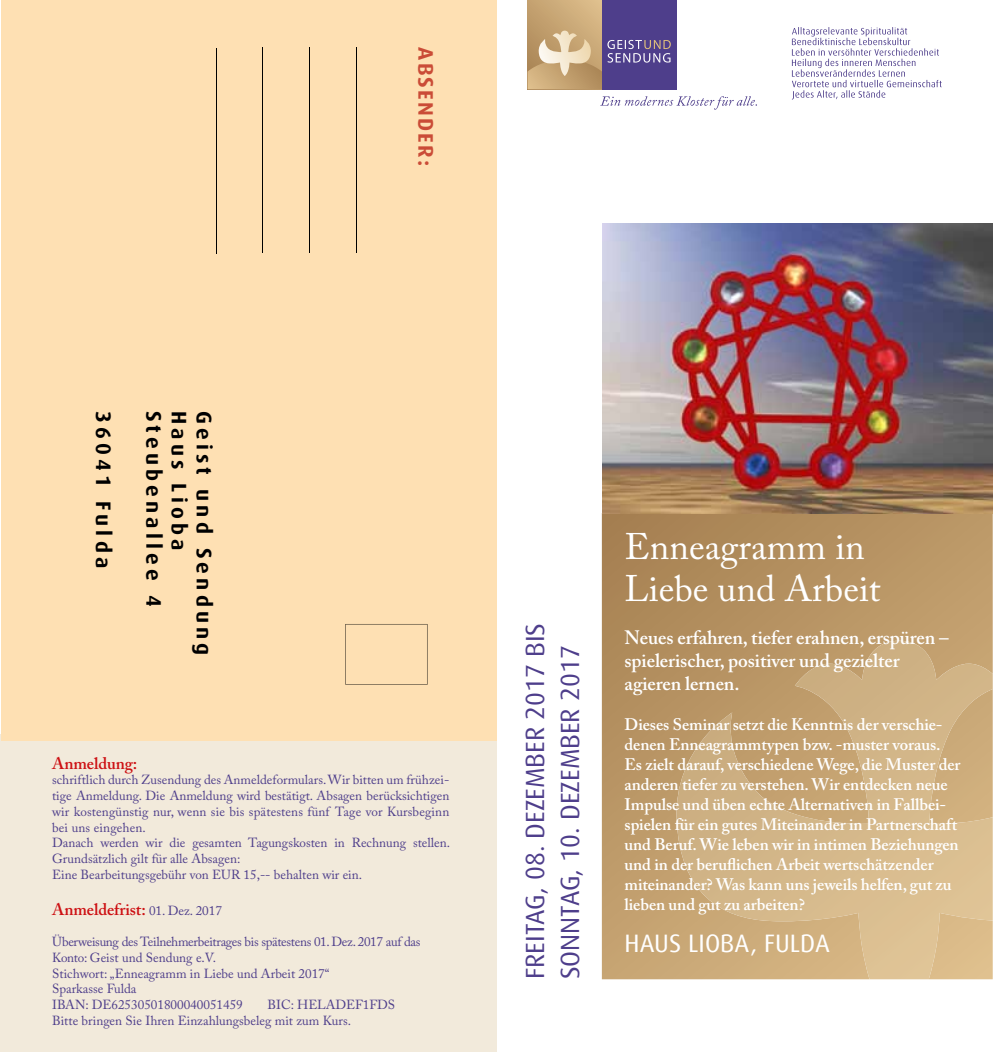
<style>
.page{position:relative;width:993px;height:1052px;background:#fff}
.page>*{position:absolute;margin:0;border:0;box-sizing:border-box;transform-origin:0 0}
.t1{font:36.75px/42px "Adobe Caslon Pro";color:#fff}
.t2{font:26.25px/35px "Dax";color:#4e3e8b}
.t3{font:25.2px "Dax";color:#fff}
.t4{font:700 21px "Dax";letter-spacing:.2em;color:#000}
.t5{font:700 21px "Dax";letter-spacing:.1em;color:#ca4c37}
.t6{font:600 19.25px/23.1px "Adobe Caslon Pro";letter-spacing:-.005em;color:#fff}
.t7{font:600 16.62px/19.9px "Adobe Caslon Pro";letter-spacing:-.005em;color:#fff}
.t8{font:600 16.62px "Adobe Caslon Pro";letter-spacing:-.005em;color:#cd1013}
.t9{font:13.12px/15.8px "Adobe Caslon Pro";color:#4e3e8b}
.s1{font-weight:400;font-size:13.12px;color:#4e3e8b}
</style>
<div class="page">
<div style="left:0;top:734px;width:496px;height:317px;background:#f2eadb"></div>
<div style="left:1px;top:0;width:495px;height:741px;background:#fee0b3"></div>
<svg style="left:601px;top:513px;width:391px;height:466px;background:#b69262"></svg>
<svg style="left:992px;top:674px;width:1px;height:246px"></svg>
<svg style="left:673px;top:640px;width:319px;height:339px;background:#cdae7f"></svg>
<hr style="left:356px;top:47px;width:1px;height:206px;background:#000">
<hr style="left:215px;top:48px;width:1px;height:205px;background:#000">
<hr style="left:262px;top:47px;width:1px;height:206px;background:#000">
<hr style="left:309px;top:47px;width:1px;height:206px;background:#000">
<svg style="left:345px;top:624px;width:82px;height:61px"></svg>
<svg style="left:791px;top:27px;width:150px;height:73px"></svg>
<div style="left:527px;top:0;width:74px;height:89px;background:linear-gradient(to right,#be9b6a,#d9b988)"></div>
<svg style="left:527px;top:31px;width:74px;height:58px;background:#ceb186"></svg>
<div style="left:601px;top:0;width:75px;height:89px;background:#4e3e8b"></div>
<svg style="left:607px;top:40px;width:63px;height:23px"></svg>
<svg style="left:600px;top:96px;width:156px;height:14px"></svg>
<img style="left:602px;top:223px;width:390px;height:290px">
<h3 class="t5" style="left:437px;top:47px;width:120px;rotate:90deg">ABSENDER:</h3>
<h3 class="t4" style="left:115px;top:410px;width:159px;rotate:90deg">36041 Fulda</h3>
<h3 class="t4" style="left:166px;top:410px;width:198px;rotate:90deg">Steubenallee 4</h3>
<h3 class="t4" style="left:191px;top:410px;width:141px;rotate:90deg">Haus Lioba</h3>
<h3 class="t4" style="left:216px;top:410px;width:246px;rotate:90deg">Geist und Sendung</h3>
<p class="t8" style="left:52px;top:753px;width:87px">Anmeldung:</p>
<p class="t9" style="left:52px;top:772px;width:399px">schriftlich durch Zusendung des Anmeldeformulars. Wir bitten um frühzei&shy;tige Anmeldung. Die Anmeldung wird bestätigt. Absagen berücksichtigen wir kostengünstig nur, wenn sie bis spätestens fünf Tage vor Kursbeginn bei uns eingehen.<br>Danach werden wir die gesamten Tagungskosten in Rechnung stellen.<br>Grundsätzlich gilt für alle Absagen:<br>Eine Bearbeitungsgebühr von EUR 15,-- behalten wir ein.</p>
<p class="t8" style="left:52px;top:899px;width:171px">Anmeldefrist: <span class="s1">01. Dez. 2017</span></p>
<p class="t9" style="left:52px;top:933px;width:370px">Überweisung des Teilnehmerbeitrages bis spätestens 01. Dez. 2017 auf das Konto: Geist und Sendung e.V.<br>Stichwort: „Enneagramm in Liebe und Arbeit 2017“<br>Sparkasse Fulda<br>IBAN: DE62530501800040051459</p>
<p class="t9" style="left:52px;top:996px;width:344px;text-indent:215px">BIC: HELADEF1FDS<br>Bitte bringen Sie Ihren Einzahlungsbeleg mit zum Kurs.</p>
<h2 class="t2" style="left:517px;top:979px;width:358px;rotate:-90deg">FREITAG, 08. DEZEMBER 2017 BIS<br>SONNTAG, 10. DEZEMBER 2017</h2>
<h1 class="t1" style="left:624px;top:525px;width:257px">Enneagramm in<br>Liebe und Arbeit</h1>
<h3 class="t6" style="left:624px;top:625px;width:325px">Neues erfahren, tiefer erahnen, erspüren – spielerischer, positiver und gezielter agieren lernen.</h3>
<p class="t7" style="left:624px;top:714px;width:337px">Dieses Seminar setzt die Kenntnis der verschie&shy;denen Enneagrammtypen bzw. -muster voraus.<br>Es zielt darauf, verschiedene Wege, die Muster der anderen tiefer zu verstehen. Wir entdecken neue Impulse und üben echte Alternativen in Fallbei&shy;spielen für ein gutes Miteinander in Partnerschaft und Beruf. Wie leben wir in intimen Beziehungen und in der beruflichen Arbeit wertschätzender miteinander? Was kann uns jeweils helfen, gut zu lieben und gut zu arbeiten?</p>
<h3 class="t3" style="left:624px;top:928px;width:207px">HAUS LIOBA, FULDA</h3>
</div>
